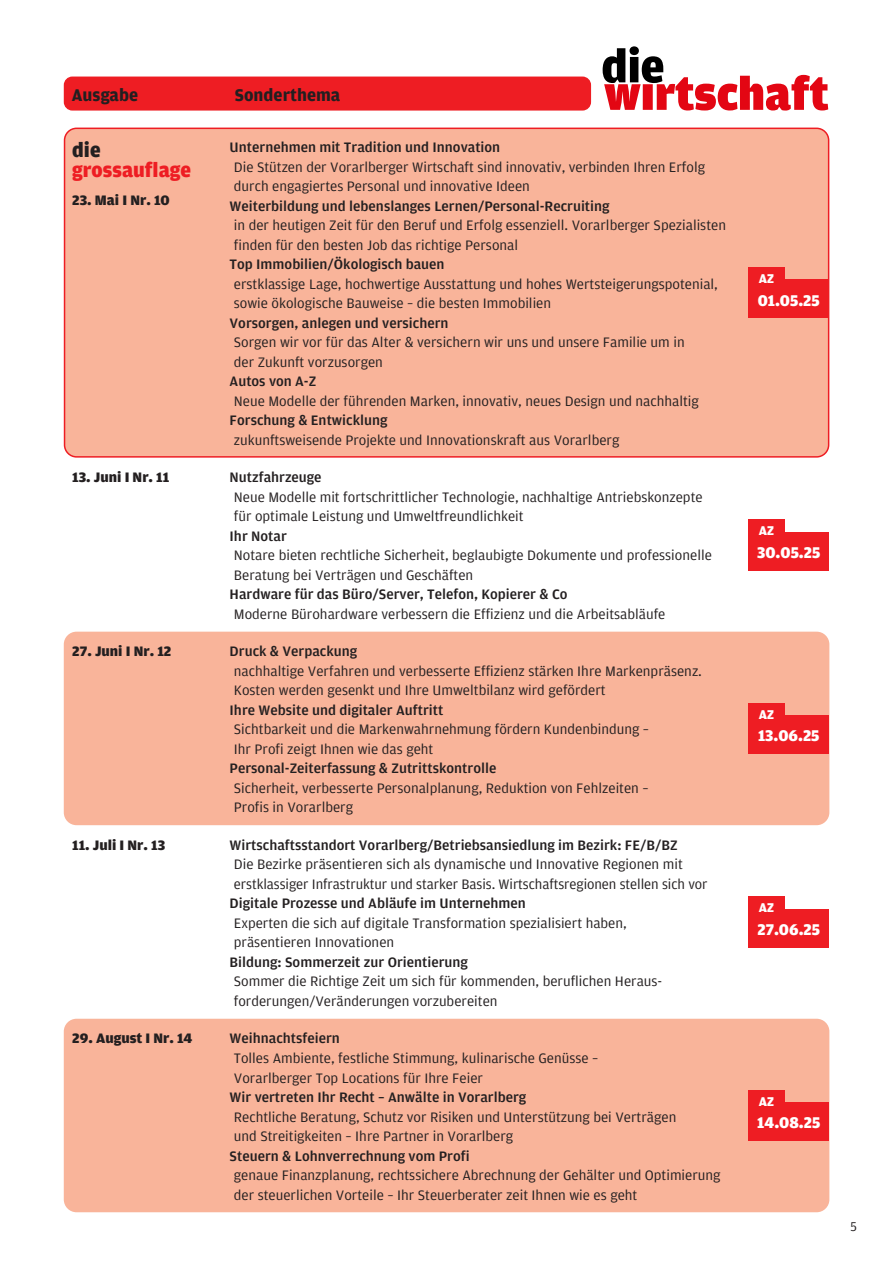
<style>
.page{position:relative;width:893px;height:1263px;background:#fff}
.page>*{position:absolute;margin:0;border:0;box-sizing:border-box;transform-origin:0 0}
.t1{font:900 21px "Amplitude";color:#ee1d23}
.t2{font:900 21px "Amplitude";color:#231f20}
.t3{font:700 18px "Amplitude";color:#231f20}
.t4{font:900 16.5px "Amplitude";color:#fff}
.t5{font:14.55px/19.5px "Amplitude";color:#231f20}
.t6{font:500 14.55px "Amplitude";color:#231f20}
.t7{font:900 14.55px "Amplitude";color:#231f20}
.t8{font:900 13.5px "Amplitude";color:#fff}
.t9{font:13.5px "Amplitude";color:#231f20}
</style>
<div class="page">
<div style="left:64px;top:77px;width:527px;height:34px;background:#ee1d23;border-radius:9px"></div>
<svg style="left:603px;top:46px;width:225px;height:65px"></svg>
<div style="left:748px;top:532px;width:81px;height:38px;background:#ee1d23"></div>
<div style="left:748px;top:519px;width:36px;height:21px;background:#ee1d23"></div>
<div style="left:748px;top:909px;width:81px;height:38px;background:#ee1d23"></div>
<div style="left:748px;top:896px;width:36px;height:22px;background:#ee1d23"></div>
<div style="left:64px;top:632px;width:765px;height:193px;background:#f9b49a;border-radius:13px"></div>
<div style="left:748px;top:716px;width:81px;height:38px;background:#ee1d23"></div>
<div style="left:748px;top:703px;width:36px;height:21px;background:#ee1d23"></div>
<div style="left:65px;top:128px;width:764px;height:329px;background:#f9b49a;border-radius:12px"></div>
<div style="left:64px;top:128px;width:765px;height:330px;border:2px solid #ee1d23;border-radius:12px"></div>
<div style="left:748px;top:280px;width:81px;height:38px;background:#ee1d23"></div>
<div style="left:748px;top:267px;width:36px;height:21px;background:#ee1d23"></div>
<div style="left:64px;top:1019px;width:765px;height:193px;background:#f9b49a;border-radius:13px"></div>
<div style="left:748px;top:1103px;width:81px;height:38px;background:#ee1d23"></div>
<div style="left:748px;top:1090px;width:36px;height:21px;background:#ee1d23"></div>
<p class="t3" style="left:72px;top:85px;width:68px">Ausgabe</p>
<p class="t3" style="left:235px;top:85px;width:107px">Sonderthema</p>
<p class="t2" style="left:72px;top:138px;width:30px">die</p>
<p class="t1" style="left:72px;top:158px;width:120px">grossauflage</p>
<p class="t7" style="left:72px;top:192px;width:99px">23. Mai I Nr. 10</p>
<p class="t6" style="left:230px;top:139px;width:272px">Unternehmen mit Tradition und Innovation</p>
<p class="t5" style="left:234px;top:157px;width:473px">Die Stützen der Vorarlberger Wirtschaft sind innovativ, verbinden Ihren Erfolg durch engagiertes Personal und innovative Ideen</p>
<p class="t6" style="left:230px;top:198px;width:381px">Weiterbildung und lebenslanges Lernen/Personal-Recruiting</p>
<p class="t5" style="left:234px;top:216px;width:494px">in der heutigen Zeit für den Beruf und Erfolg essenziell. Vorarlberger Spezialisten finden für den besten Job das richtige Personal</p>
<p class="t6" style="left:230px;top:256px;width:216px">Top Immobilien/Ökologisch bauen</p>
<p class="t5" style="left:234px;top:274px;width:486px">erstklassige Lage, hochwertige Ausstattung und hohes Wertsteigerungspotenial, sowie ökologische Bauweise – die besten Immobilien</p>
<p class="t6" style="left:230px;top:315px;width:220px">Vorsorgen, anlegen und versichern</p>
<p class="t5" style="left:234px;top:333px;width:452px">Sorgen wir vor für das Alter &amp; versichern wir uns und unsere Familie um in der Zukunft vorzusorgen</p>
<p class="t6" style="left:230px;top:373px;width:88px">Autos von A-Z</p>
<p class="t5" style="left:234px;top:391px;width:467px">Neue Modelle der führenden Marken, innovativ, neues Design und nachhaltig</p>
<p class="t6" style="left:230px;top:412px;width:159px">Forschung &amp; Entwicklung</p>
<p class="t5" style="left:234px;top:430px;width:387px">zukunftsweisende Projekte und Innovationskraft aus Vorarlberg</p>
<p class="t7" style="left:72px;top:469px;width:98px">13. Juni I Nr. 11</p>
<p class="t6" style="left:230px;top:469px;width:94px">Nutzfahrzeuge</p>
<p class="t5" style="left:234px;top:487px;width:470px">Neue Modelle mit fortschrittlicher Technologie, nachhaltige Antriebskonzepte für optimale Leistung und Umweltfreundlichkeit</p>
<p class="t6" style="left:230px;top:528px;width:59px">Ihr Notar</p>
<p class="t5" style="left:234px;top:546px;width:479px">Notare bieten rechtliche Sicherheit, beglaubigte Dokumente und professionelle<br>Beratung bei Verträgen und Geschäften</p>
<p class="t6" style="left:230px;top:586px;width:339px">Hardware für das Büro/Server, Telefon, Kopierer &amp; Co</p>
<p class="t5" style="left:234px;top:604px;width:433px">Moderne Bürohardware verbessern die Effizienz und die Arbeitsabläufe</p>
<p class="t7" style="left:72px;top:643px;width:101px">27. Juni I Nr. 12</p>
<p class="t6" style="left:230px;top:643px;width:129px">Druck &amp; Verpackung</p>
<p class="t5" style="left:234px;top:661px;width:470px">nachhaltige Verfahren und verbesserte Effizienz stärken Ihre Markenpräsenz.<br>Kosten werden gesenkt und Ihre Umweltbilanz wird gefördert</p>
<p class="t6" style="left:230px;top:702px;width:215px">Ihre Website und digitaler Auftritt</p>
<p class="t5" style="left:234px;top:720px;width:417px">Sichtbarkeit und die Markenwahrnehmung fördern Kundenbindung –<br>Ihr Profi zeigt Ihnen wie das geht</p>
<p class="t6" style="left:230px;top:760px;width:268px">Personal-Zeiterfassung &amp; Zutrittskontrolle</p>
<p class="t5" style="left:234px;top:778px;width:416px">Sicherheit, verbesserte Personalplanung, Reduktion von Fehlzeiten –<br>Profis in Vorarlberg</p>
<p class="t7" style="left:72px;top:837px;width:94px">11. Juli I Nr. 13</p>
<p class="t6" style="left:230px;top:837px;width:450px">Wirtschaftsstandort Vorarlberg/Betriebsansiedlung im Bezirk: FE/B/BZ</p>
<p class="t5" style="left:234px;top:855px;width:475px">Die Bezirke präsentieren sich als dynamische und Innovative Regionen mit erstklassiger Infrastruktur und starker Basis. Wirtschaftsregionen stellen sich vor</p>
<p class="t6" style="left:230px;top:895px;width:298px">Digitale Prozesse und Abläufe im Unternehmen</p>
<p class="t5" style="left:234px;top:913px;width:394px">Experten die sich auf digitale Transformation spezialisiert haben, präsentieren Innovationen</p>
<p class="t6" style="left:230px;top:954px;width:240px">Bildung: Sommerzeit zur Orientierung</p>
<p class="t5" style="left:234px;top:972px;width:430px">Sommer die Richtige Zeit um sich für kommenden, beruflichen Heraus&shy;forderungen/Veränderungen vorzubereiten</p>
<p class="t7" style="left:72px;top:1030px;width:122px">29. August I Nr. 14</p>
<p class="t6" style="left:230px;top:1030px;width:112px">Weihnachtsfeiern</p>
<p class="t5" style="left:234px;top:1048px;width:366px">Tolles Ambiente, festliche Stimmung, kulinarische Genüsse –<br>Vorarlberger Top Locations für Ihre Feier</p>
<p class="t6" style="left:230px;top:1089px;width:298px">Wir vertreten Ihr Recht – Anwälte in Vorarlberg</p>
<p class="t5" style="left:234px;top:1107px;width:444px">Rechtliche Beratung, Schutz vor Risiken und Unterstützung bei Verträgen und Streitigkeiten – Ihre Partner in Vorarlberg</p>
<p class="t6" style="left:230px;top:1147px;width:242px">Steuern &amp; Lohnverrechnung vom Profi</p>
<p class="t5" style="left:234px;top:1165px;width:488px">genaue Finanzplanung, rechtssichere Abrechnung der Gehälter und Optimierung der steuerlichen Vorteile – Ihr Steuerberater zeit Ihnen wie es geht</p>
<p class="t8" style="left:759px;top:271px;width:17px">AZ</p>
<p class="t4" style="left:758px;top:291px;width:64px">01.05.25</p>
<p class="t8" style="left:759px;top:523px;width:17px">AZ</p>
<p class="t4" style="left:757px;top:543px;width:65px">30.05.25</p>
<p class="t8" style="left:759px;top:707px;width:17px">AZ</p>
<p class="t4" style="left:758px;top:727px;width:63px">13.06.25</p>
<p class="t8" style="left:759px;top:900px;width:17px">AZ</p>
<p class="t4" style="left:757px;top:920px;width:64px">27.06.25</p>
<p class="t8" style="left:759px;top:1094px;width:17px">AZ</p>
<p class="t4" style="left:757px;top:1114px;width:65px">14.08.25</p>
<p class="t9" style="left:850px;top:1219px;width:8px">5</p>
</div>
